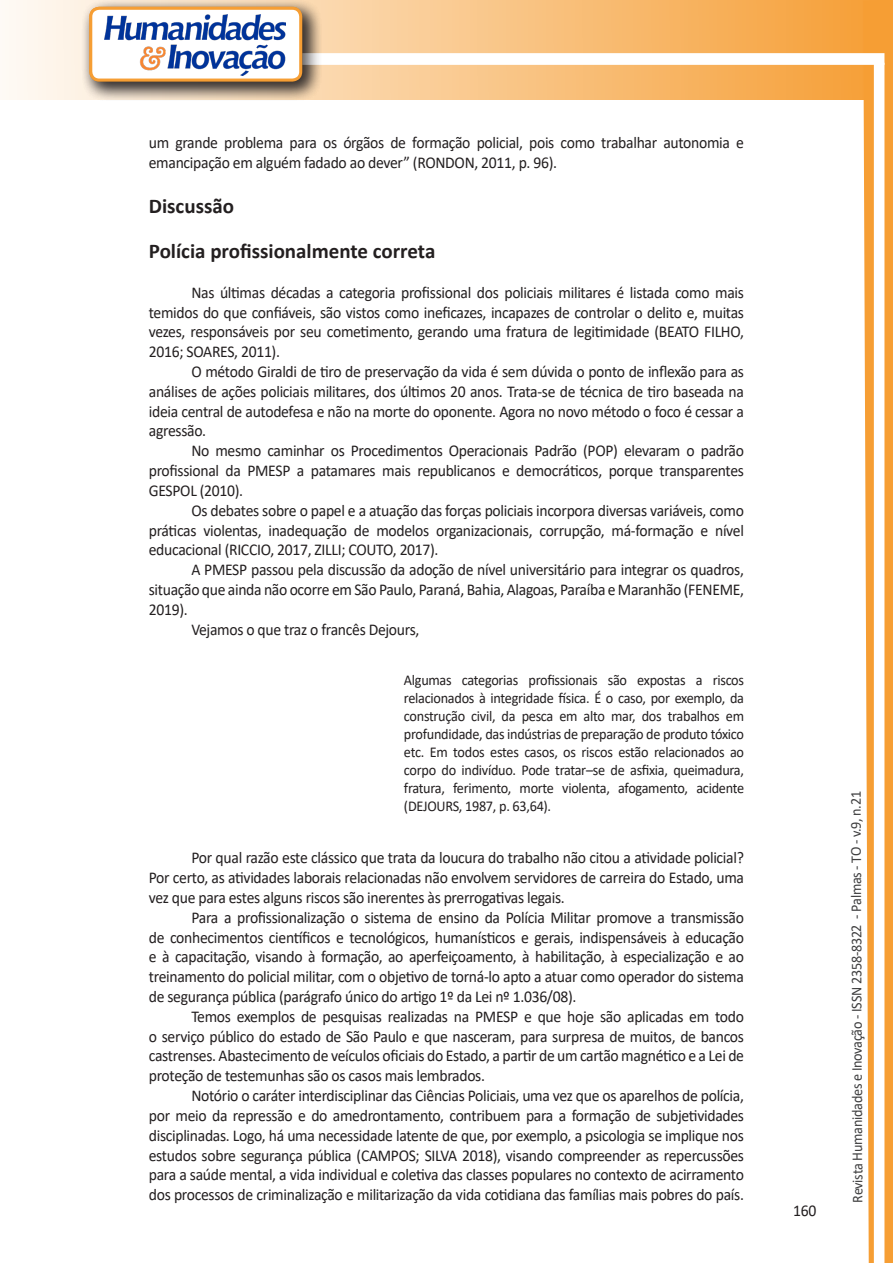
<style>
.page{position:relative;width:893px;height:1263px;background:#fff}
.page>*{position:absolute;margin:0;border:0;box-sizing:border-box;transform-origin:0 0}
.Titulo_2{font:700 21px "Calibri";color:#231f20}
.texto{font:16.5px/19.8px "Calibri";letter-spacing:-.02em;color:#231f20;text-align:justify;scale:.95 1}
.citacao{font:15px/18px "Calibri";letter-spacing:-.02em;color:#231f20;text-align:justify;scale:.95 1}
.t1{font:15px "Calibri";letter-spacing:-.025em;color:#3e3e3f;scale:.95 1}
</style>
<div class="page">
<svg style="left:5px;top:0;width:858px;height:100px;background:#f9c484"></svg>
<div style="left:302px;top:53px;width:582px;height:12px;background:#fff;border:2px solid #fff"></div>
<svg style="left:863px;top:0;width:30px;height:1263px"></svg>
<div style="left:81px;top:0;width:241px;height:102px;background:#231f20;opacity:.75"></div>
<svg style="left:91px;top:8px;width:210px;height:72px"></svg>
<div style="left:89px;top:7px;width:213px;height:75px;border:3px solid #f69e34;border-radius:9px"></div>
<p class="texto" style="left:149px;top:133px;width:628px">um grande problema para os órgãos de formação policial, pois como trabalhar autonomia e emancipação em alguém fadado ao dever” (RONDON, 2011, p. 96).</p>
<p class="Titulo_2" style="left:149px;top:191px;width:87px">Discussão</p>
<p class="Titulo_2" style="left:149px;top:236px;width:288px">Polícia profissionalmente correta</p>
<p class="texto" style="left:149px;top:282px;width:628px;text-indent:43px">Nas últimas décadas a categoria profissional dos policiais militares é listada como mais temidos do que confiáveis, são vistos como ineficazes, incapazes de controlar o delito e, muitas vezes, responsáveis por seu cometimento, gerando uma fratura de legitimidade (BEATO FILHO, 2016; SOARES, 2011).</p>
<p class="texto" style="left:149px;top:361px;width:628px;text-indent:43px">O método Giraldi de tiro de preservação da vida é sem dúvida o ponto de inflexão para as análises de ações policiais militares, dos últimos 20 anos. Trata-se de técnica de tiro baseada na ideia central de autodefesa e não na morte do oponente. Agora no novo método o foco é cessar a agressão.</p>
<p class="texto" style="left:149px;top:440px;width:628px;text-indent:43px">No mesmo caminhar os Procedimentos Operacionais Padrão (POP) elevaram o padrão profissional da PMESP a patamares mais republicanos e democráticos, porque transparentes GESPOL (2010).</p>
<p class="texto" style="left:149px;top:500px;width:628px;text-indent:43px">Os debates sobre o papel e a atuação das forças policiais incorpora diversas variáveis, como práticas violentas, inadequação de modelos organizacionais, corrupção, má-formação e nível educacional (RICCIO, 2017, ZILLI; COUTO, 2017).</p>
<p class="texto" style="left:149px;top:559px;width:628px;text-indent:43px">A PMESP passou pela discussão da adoção de nível universitário para integrar os quadros, situação que ainda não ocorre em São Paulo, Paraná, Bahia, Alagoas, Paraíba e Maranhão (FENEME, 2019).</p>
<p class="texto" style="left:191px;top:619px;width:242px">Vejamos o que traz o francês Dejours,</p>
<p class="citacao" style="left:404px;top:671px;width:360px">Algumas categorias profissionais são expostas a riscos relacionados à integridade física. É o caso, por exemplo, da construção civil, da pesca em alto mar, dos trabalhos em profundidade, das indústrias de preparação de produto tóxico etc. Em todos estes casos, os riscos estão relacionados ao corpo do indivíduo. Pode tratar–se de asfixia, queimadura, fratura, ferimento, morte violenta, afogamento, acidente (DEJOURS, 1987, p. 63,64).</p>
<p class="texto" style="left:149px;top:848px;width:628px;text-indent:43px">Por qual razão este clássico que trata da loucura do trabalho não citou a atividade policial?<br>Por certo, as atividades laborais relacionadas não envolvem servidores de carreira do Estado, uma vez que para estes alguns riscos são inerentes às prerrogativas legais.</p>
<p class="texto" style="left:149px;top:907px;width:628px;text-indent:43px">Para a profissionalização o sistema de ensino da Polícia Militar promove a transmissão de conhecimentos científicos e tecnológicos, humanísticos e gerais, indispensáveis à educação e à capacitação, visando à formação, ao aperfeiçoamento, à habilitação, à especialização e ao treinamento do policial militar, com o objetivo de torná-lo apto a atuar como operador do sistema de segurança pública (parágrafo único do artigo 1º da Lei nº 1.036/08).</p>
<p class="texto" style="left:149px;top:1006px;width:628px;text-indent:43px">Temos exemplos de pesquisas realizadas na PMESP e que hoje são aplicadas em todo o serviço público do estado de São Paulo e que nasceram, para surpresa de muitos, de bancos castrenses. Abastecimento de veículos oficiais do Estado, a partir de um cartão magnético e a Lei de proteção de testemunhas são os casos mais lembrados.</p>
<p class="texto" style="left:149px;top:1085px;width:628px;text-indent:43px">Notório o caráter interdisciplinar das Ciências Policiais, uma vez que os aparelhos de polícia, por meio da repressão e do amedrontamento, contribuem para a formação de subjetividades disciplinadas. Logo, há uma necessidade latente de que, por exemplo, a psicologia se implique nos estudos sobre segurança pública (CAMPOS; SILVA 2018), visando compreender as repercussões para a saúde mental, a vida individual e coletiva das classes populares no contexto de acirramento dos processos de criminalização e militarização da vida cotidiana das famílias mais pobres do país.</p>
<p class="texto" style="left:793px;top:1200px;width:26px">160</p>
<p class="t1" style="left:846px;top:1203px;width:435px;rotate:-90deg">Revista Humanidades e Inovação - ISSN 2358-8322 - Palmas - TO - v.9, n.21</p>
</div>
